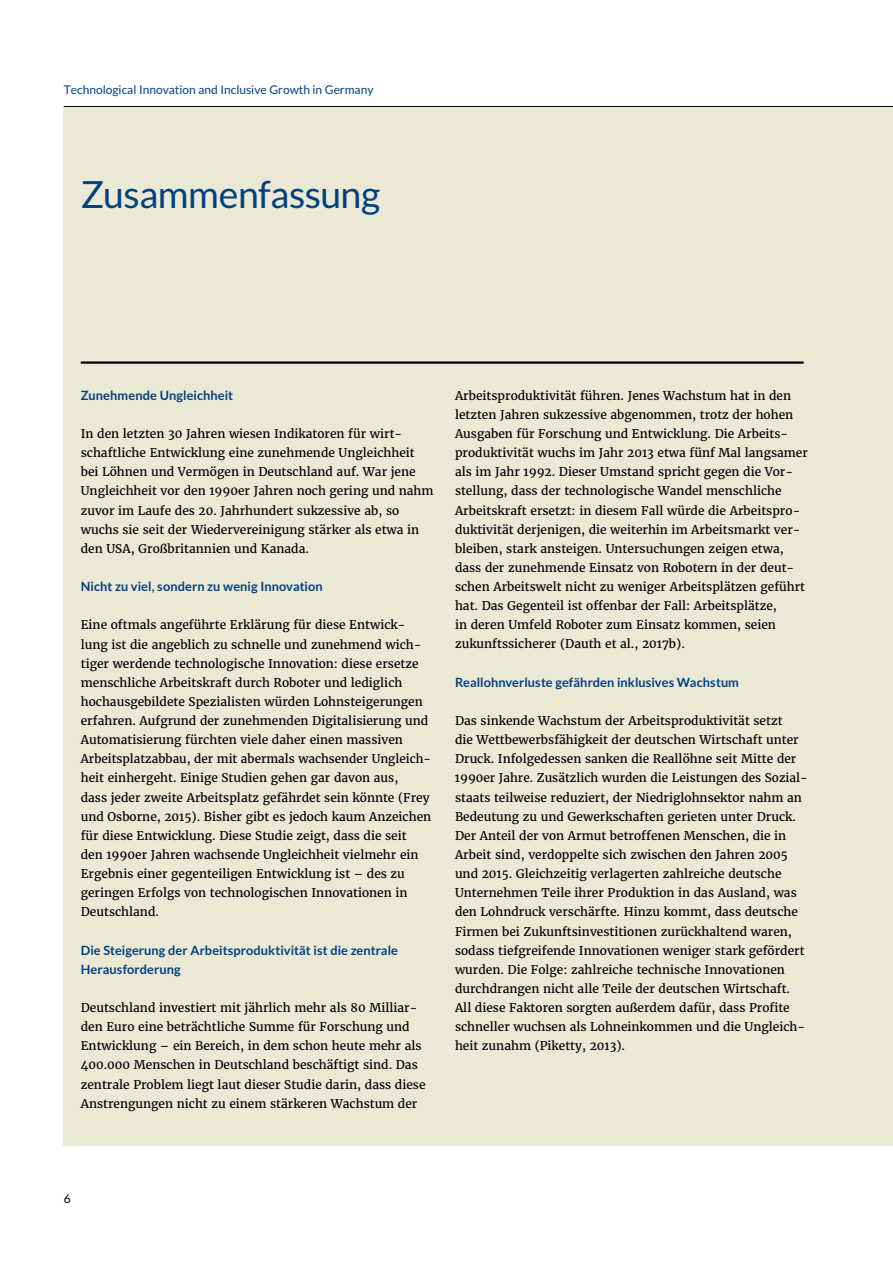
<style>
.page{position:relative;width:893px;height:1263px;background:#fff}
.page>*{position:absolute;margin:0;border:0;box-sizing:border-box;transform-origin:0 0}
.t1{font:37.5px "Lato";letter-spacing:-.015em;color:#004180}
.t2{font:700 12.75px/19.2px "Lato";letter-spacing:.005em;color:#004180}
.t3{font:12px/19.2px "Merriweather";color:#000}
.t4{font:12px "Lato";color:#004180}
.t5{font:12px "Lato";color:#000}
</style>
<div class="page">
<div style="left:64px;top:107px;width:829px;height:1039px;background:#ebe9d5"></div>
<hr style="left:64px;top:106px;width:829px;height:1px;background:#000">
<hr style="left:81px;top:361px;width:723px;height:3px;background:#000">
<p class="t4" style="left:64px;top:83px;width:311px">Technological Innovation and Inclusive Growth in Germany</p>
<h1 class="t1" style="left:81px;top:174px;width:301px">Zusammenfassung</h1>
<p class="t2" style="left:81px;top:385px;width:154px">Zunehmende Ungleichheit</p>
<p class="t3" style="left:81px;top:424px;width:354px">In den letzten 30 Jahren wiesen Indikatoren für wirt&shy;schaftliche Entwicklung eine zunehmende Ungleichheit bei Löhnen und Vermögen in Deutschland auf. War jene Ungleichheit vor den 1990er Jahren noch gering und nahm zuvor im Laufe des 20. Jahrhundert sukzessive ab, so wuchs sie seit der Wiedervereinigung stärker als etwa in den USA, Großbritannien und Kanada.</p>
<p class="t2" style="left:81px;top:577px;width:243px">Nicht zu viel, sondern zu wenig Innovation</p>
<p class="t3" style="left:81px;top:615px;width:352px">Eine oftmals angeführte Erklärung für diese Entwick&shy;lung ist die angeblich zu schnelle und zunehmend wich&shy;tiger werdende technologische Innovation: diese ersetze menschliche Arbeitskraft durch Roboter und lediglich hochausgebildete Spezialisten würden Lohnsteigerungen erfahren. Aufgrund der zunehmenden Digitalisierung und Automatisierung fürchten viele daher einen massiven Arbeitsplatzabbau, der mit abermals wachsender Ungleich&shy;heit einhergeht. Einige Studien gehen gar davon aus,<br>dass jeder zweite Arbeitsplatz gefährdet sein könnte (Frey und Osborne, 2015). Bisher gibt es jedoch kaum Anzeichen für diese Entwicklung. Diese Studie zeigt, dass die seit den 1990er Jahren wachsende Ungleichheit vielmehr ein Ergebnis einer gegenteiligen Entwicklung ist – des zu geringen Erfolgs von technologischen Innovationen in Deutschland.</p>
<p class="t2" style="left:81px;top:940px;width:319px">Die Steigerung der Arbeitsproduktivität ist die zentrale<br>Herausforderung</p>
<p class="t3" style="left:81px;top:998px;width:346px">Deutschland investiert mit jährlich mehr als 80 Milliar&shy;den Euro eine beträchtliche Summe für Forschung und Entwicklung – ein Bereich, in dem schon heute mehr als 400.000 Menschen in Deutschland beschäftigt sind. Das zentrale Problem liegt laut dieser Studie darin, dass diese Anstrengungen nicht zu einem stärkeren Wachstum der</p>
<p class="t3" style="left:455px;top:386px;width:354px">Arbeitsproduktivität führen. Jenes Wachstum hat in den letzten Jahren sukzessive abgenommen, trotz der hohen Ausgaben für Forschung und Entwicklung. Die Arbeits&shy;produktivität wuchs im Jahr 2013 etwa fünf Mal langsamer als im Jahr 1992. Dieser Umstand spricht gegen die Vor&shy;stellung, dass der technologische Wandel menschliche Arbeitskraft ersetzt: in diesem Fall würde die Arbeitspro&shy;duktivität derjenigen, die weiterhin im Arbeitsmarkt ver&shy;bleiben, stark ansteigen. Untersuchungen zeigen etwa, dass der zunehmende Einsatz von Robotern in der deut&shy;schen Arbeitswelt nicht zu weniger Arbeitsplätzen geführt hat. Das Gegenteil ist offenbar der Fall: Arbeitsplätze,<br>in deren Umfeld Roboter zum Einsatz kommen, seien zukunftssicherer (Dauth et al., 2017b).</p>
<p class="t2" style="left:455px;top:672px;width:286px">Reallohnverluste gefährden inklusives Wachstum</p>
<p class="t3" style="left:455px;top:711px;width:354px">Das sinkende Wachstum der Arbeitsproduktivität setzt<br>die Wettbewerbsfähigkeit der deutschen Wirtschaft unter Druck. Infolgedessen sanken die Reallöhne seit Mitte der 1990er Jahre. Zusätzlich wurden die Leistungen des Sozial&shy;staats teilweise reduziert, der Niedriglohnsektor nahm an Bedeutung zu und Gewerkschaften gerieten unter Druck.<br>Der Anteil der von Armut betroffenen Menschen, die in Arbeit sind, verdoppelte sich zwischen den Jahren 2005 und 2015. Gleichzeitig verlagerten zahlreiche deutsche Unternehmen Teile ihrer Produktion in das Ausland, was den Lohndruck verschärfte. Hinzu kommt, dass deutsche Firmen bei Zukunftsinvestitionen zurückhaltend waren, sodass tiefgreifende Innovationen weniger stark gefördert wurden. Die Folge: zahlreiche technische Innovationen durchdrangen nicht alle Teile der deutschen Wirtschaft.<br>All diese Faktoren sorgten außerdem dafür, dass Profite schneller wuchsen als Lohneinkommen und die Ungleich&shy;heit zunahm (Piketty, 2013).</p>
<p class="t5" style="left:64px;top:1192px;width:8px">6</p>
</div>
